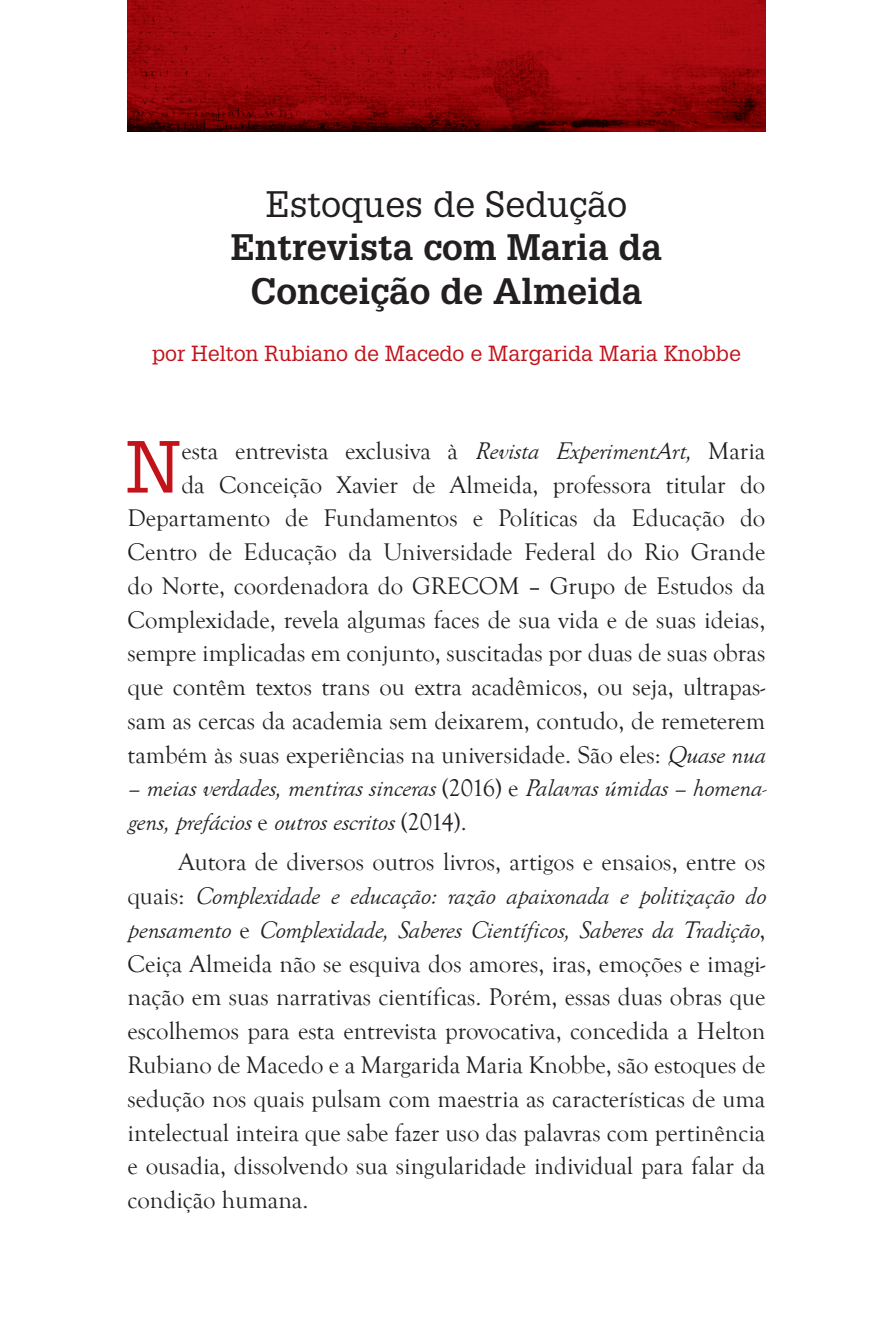
<style>
.page{position:relative;width:893px;height:1340px;background:#fff}
.page>*{position:absolute;margin:0;border:0;box-sizing:border-box;transform-origin:0 0}
.t1{font:71.77px "Glypha LT Std";color:#c4121a}
.t2{font:700 36px/43.2px "Glypha LT Std";color:#231f20;text-align:center}
.t3{font:36px "Glypha LT Std";color:#231f20}
.t4{font:24.75px/33.8px "Goudy Old Style T";color:#231f20;text-align:right}
.t5{font:italic 24.75px/33.8px "Goudy Old Style T";color:#231f20}
.t6{font:21.38px "Glypha LT Std";color:#c4121a}
.s1{font-style:italic}
.s2{font-style:normal}
</style>
<div class="page">
<img style="left:128px;top:0;width:637px;height:132px">
<h2 class="t3" style="left:266px;top:183px;width:363px">Estoques de Sedução</h2>
<h2 class="t2" style="left:231px;top:225px;width:433px">Entrevista com Maria da<br>Conceição de Almeida</h2>
<p class="t6" style="left:152px;top:341px;width:590px">por Helton Rubiano de Macedo e Margarida Maria Knobbe</p>
<p class="t4" style="left:128px;top:434px;width:644px">esta entrevista exclusiva à <span class="s1">Revista ExperimentArt,</span> Maria<br>da Conceição Xavier de Almeida, professora titular do Departamento de Fundamentos e Políticas da Educação do Centro de Educação da Universidade Federal do Rio Grande do Norte, coordenadora do GRECOM – Grupo de Estudos da Complexidade, revela algumas faces de sua vida e de suas ideias, sempre implicadas em conjunto, suscitadas por duas de suas obras que contêm textos trans ou extra acadêmicos, ou seja, ultrapas&shy;sam as cercas da academia sem deixarem, contudo, de remeterem também às suas experiências na universidade. São eles: <span class="s1">Quase nua</span></p>
<p class="t5" style="left:128px;top:772px;width:644px">– meiasverdades,mentirassinceras<span class="s2">( 2 016 ) e</span> Palavrasúmidas– homena&shy;gens,prefácios<span class="s2">e</span> outrosescritos<span class="s2">( 2 014 ) .</span></p>
<p class="t4" style="left:128px;top:846px;width:644px;text-align:left;text-indent:51px">Autora de diversos outros livros, artigos e ensaios, entre os q u a i s : <span class="s1">Complexidade e educação: razão apaixonada e politização do pensamento</span> e <span class="s1">Complexidade, Saberes Científicos, Saberes da Tradição</span>, Ceiça Almeida não se esquiva dos amores, iras, emoções e imagi&shy;nação em suas narrativas científicas. Porém, essas duas obras que escolhemos para esta entrevista provocativa, concedida a Helton Rubiano de Macedo e a Margarida Maria Knobbe, são estoques de sedução nos quais pulsam com maestria as características de uma intelectual inteira que sabe fazer uso das palavras com pertinência e ousadia, dissolvendo sua singularidade individual para falar da condição humana.</p>
<h1 class="t1" style="left:125px;top:423px;width:57px">N</h1>
</div>
